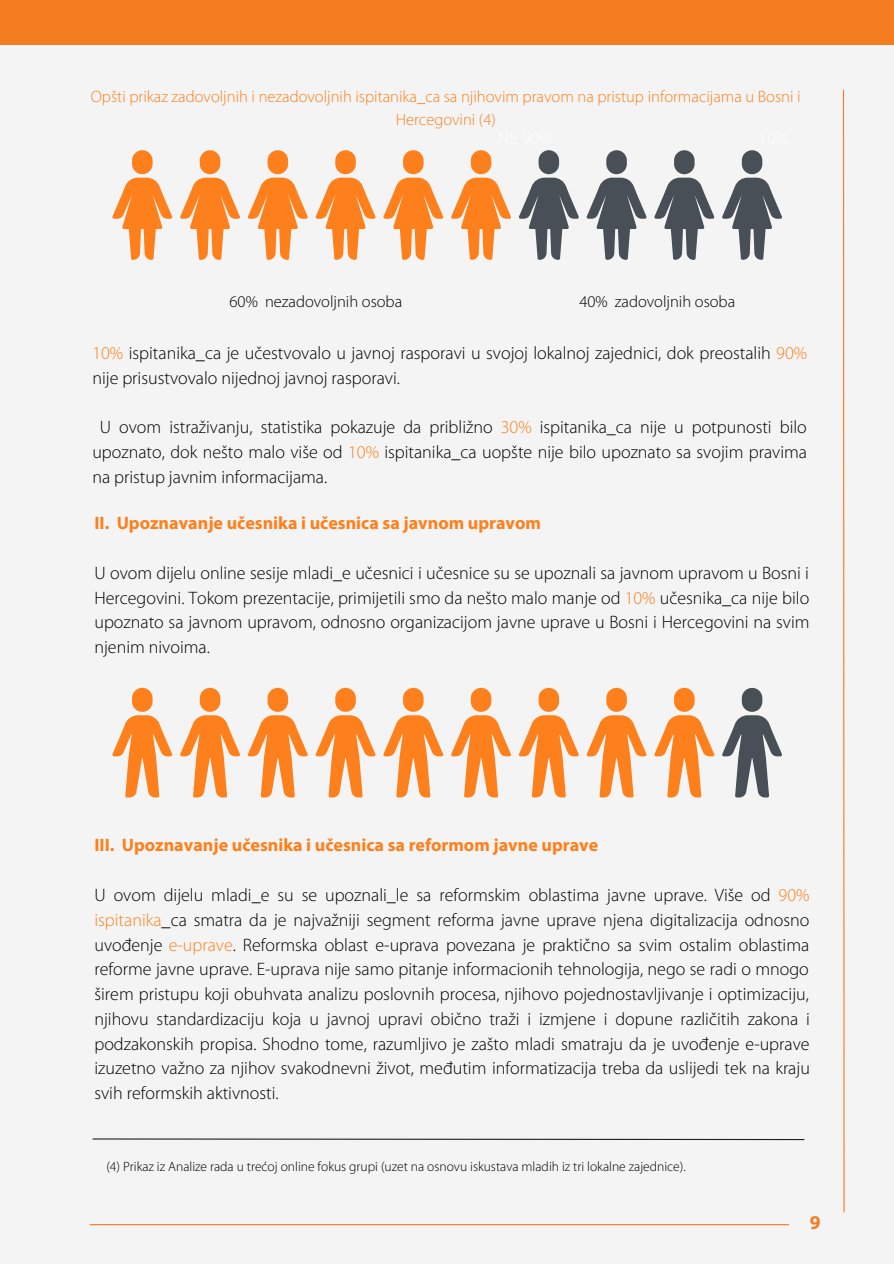
<style>
.page{position:relative;width:894px;height:1264px;background:#fff}
.page>*{position:absolute;margin:0;border:0;box-sizing:border-box;transform-origin:0 0}
.t1{font:700 19.5px "Myriad Pro";color:#f47d22}
.t2{font:300 18px/24.8px "Myriad Pro";color:#000;text-align:justify}
.t3{font:700 18px "Myriad Pro";color:#fd801c}
.t4{font:300 16.5px/22.5px "Myriad Pro";color:#fd801c;text-align:center}
.t5{font:300 16.5px "Myriad Pro";color:#000}
.t6{font:300 13.5px "Myriad Pro";color:#000}
.s1{color:#fd801c}
</style>
<div class="page">
<div style="left:0;top:0;width:893px;height:1263px;background:#f4f4f4"></div>
<div style="left:0;top:0;width:893px;height:45px;background:#f47d22"></div>
<hr style="left:90px;top:1223px;width:698px;height:2px;background:#f47d22">
<svg style="left:842px;top:89px;width:2px;height:1124px"></svg>
<svg style="left:92px;top:1138px;width:712px;height:2px"></svg>
<svg style="left:112px;top:150px;width:399px;height:110px"></svg>
<svg style="left:519px;top:150px;width:262px;height:110px"></svg>
<svg style="left:112px;top:688px;width:602px;height:109px"></svg>
<svg style="left:722px;top:688px;width:59px;height:109px"></svg>
<p class="t4" style="left:91px;top:87px;width:711px">Opšti prikaz zadovoljnih i nezadovoljnih ispitanika_ca sa njihovim pravom na pristup informacijama u Bosni i<br>Hercegovini (4)</p>
<p class="t5" style="left:229px;top:294px;width:174px">60% nezadovoljnih osoba</p>
<p class="t5" style="left:579px;top:294px;width:157px">40% zadovoljnih osoba</p>
<p class="t2" style="left:92px;top:342px;width:716px"><span class="s1">10%</span> ispitanika_ca je učestvovalo u javnoj rasporavi u svojoj lokalnoj zajednici, dok preostalih <span class="s1">90% </span>nije prisustvovalo nijednoj javnoj rasporavi.</p>
<p class="t2" style="left:92px;top:416px;width:716px;text-indent:7px">U ovom istraživanju, statistika pokazuje da približno <span class="s1">30%</span> ispitanika_ca nije u potpunosti bilo upoznato, dok nešto malo više od <span class="s1">10%</span> ispitanika_ca uopšte nije bilo upoznato sa svojim pravima na pristup javnim informacijama.</p>
<p class="t3" style="left:94px;top:515px;width:448px">II. Upoznavanje učesnika i učesnica sa javnom upravom</p>
<p class="t2" style="left:94px;top:562px;width:716px">U ovom dijelu online sesije mladi_e učesnici i učesnice su se upoznali sa javnom upravom u Bosni i Hercegovini. Tokom prezentacije, primijetili smo da nešto malo manje od <span class="s1">10%</span> učesnika_ca nije bilo upoznato sa javnom upravom, odnosno organizacijom javne uprave u Bosni i Hercegovini na svim njenim nivoima.</p>
<p class="t3" style="left:94px;top:838px;width:505px">III. Upoznavanje učesnika i učesnica sa reformom javne uprave</p>
<p class="t2" style="left:94px;top:884px;width:716px">U ovom dijelu mladi_e su se upoznali_le sa reformskim oblastima javne uprave. Više od <span class="s1">90% ispitanika</span>_ca smatra da je najvažniji segment reforma javne uprave njena digitalizacija odnosno uvođenje <span class="s1">e-uprave</span>. Reformska oblast e-uprava povezana je praktično sa svim ostalim oblastima reforme javne uprave. E-uprava nije samo pitanje informacionih tehnologija, nego se radi o mnogo širem pristupu koji obuhvata analizu poslovnih procesa, njihovo pojednostavljivanje i optimizaciju, njihovu standardizaciju koja u javnoj upravi obično traži i izmjene i dopune različitih zakona i podzakonskih propisa. Shodno tome, razumljivo je zašto mladi smatraju da je uvođenje e-uprave izuzetno važno za njihov svakodnevni život, međutim informatizacija treba da uslijedi tek na kraju svih reformskih aktivnosti.</p>
<p class="t6" style="left:106px;top:1160px;width:580px">(4) Prikaz iz Analize rada u trećoj online fokus grupi (uzet na osnovu iskustava mladih iz tri lokalne zajednice).</p>
<p class="t1" style="left:809px;top:1213px;width:12px">9</p>
</div>
